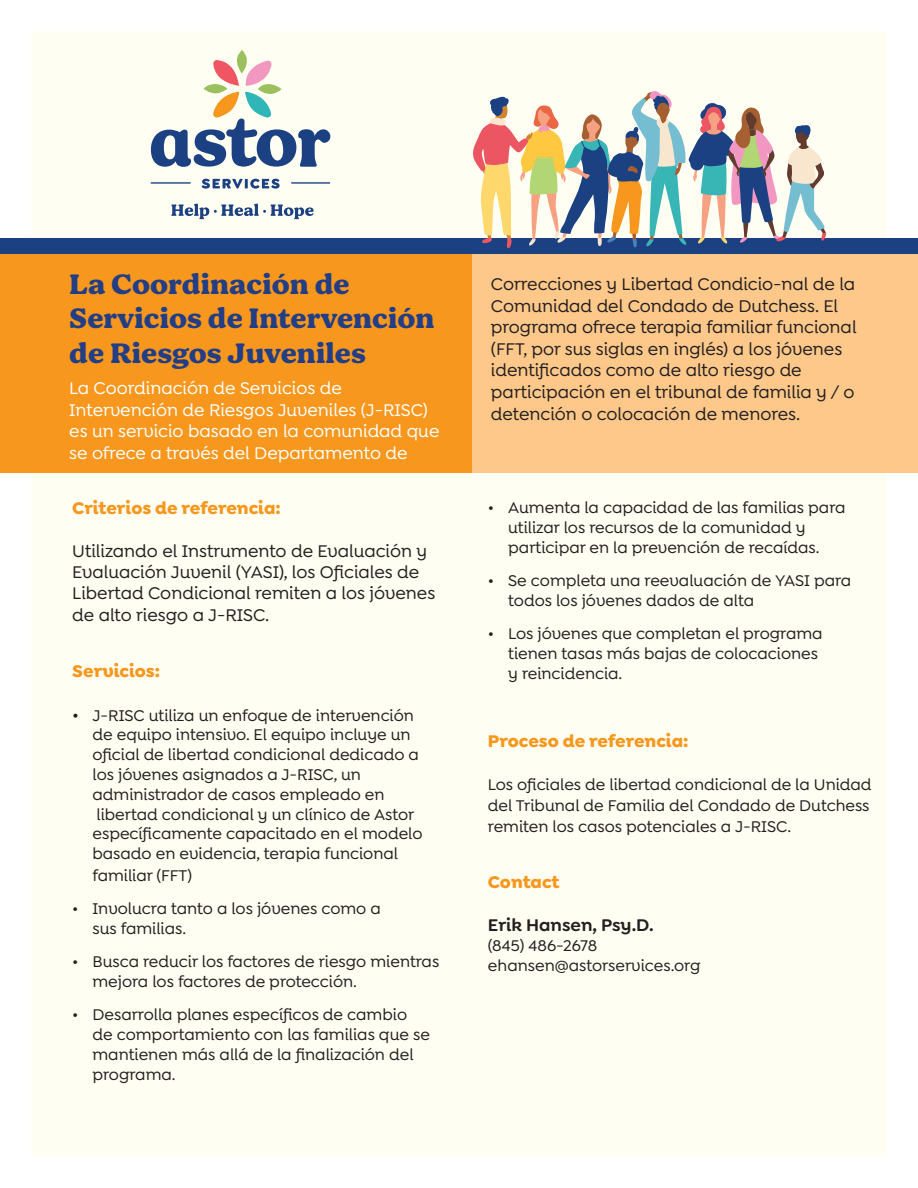
<style>
.page{position:relative;width:918px;height:1188px;background:#fffef2}
.page>*{position:absolute;margin:0;border:0;box-sizing:border-box;transform-origin:0 0}
.t1{font:800 28.5px/34.2px "Bogue";color:#233e85}
.t2{font:500 18px/21.6px "Goldplay Alt";color:#231f20}
.t3{font:500 18px/21.6px "Goldplay Alt";color:#fff}
.t4{font:700 18px "Goldplay Alt";color:#f7971d}
.t5{font:600 18px "Goldplay Alt";color:#231f20}
.t6{font:500 16.5px/19.8px "Goldplay Alt";color:#231f20}
.s1{font-size:18px}
</style>
<div class="page">
<div style="left:0;top:0;width:918px;height:1188px;border:32px solid #fff"></div>
<svg style="left:151px;top:50px;width:180px;height:117px"></svg>
<svg style="left:202px;top:179px;width:78px;height:10px"></svg>
<hr style="left:151px;top:182px;width:40px;height:2px;background:#1c4183">
<hr style="left:291px;top:182px;width:39px;height:2px;background:#1c4183">
<svg style="left:171px;top:204px;width:143px;height:15px"></svg>
<div style="left:0;top:238px;width:918px;height:18px;background:#1c4183"></div>
<svg style="left:473px;top:91px;width:353px;height:157px"></svg>
<div style="left:0;top:254px;width:918px;height:218px;background:#f7971d"></div>
<div style="left:472px;top:254px;width:446px;height:218px;background:#fdc889"></div>
<p class="t1" style="left:69px;top:267px;width:367px">La Coordinación de<br>Servicios de Intervención de Riesgos Juveniles</p>
<p class="t3" style="left:69px;top:377px;width:372px">La Coordinación de Servicios de Intervención de Riesgos Juveniles (J-RISC) es un servicio basado en la comunidad que se ofrece a través del Departamento de</p>
<p class="t4" style="left:72px;top:497px;width:210px">Criterios de referencia:</p>
<p class="t2" style="left:72px;top:541px;width:365px;line-height:21.1px">Utilizando el Instrumento de Evaluación y Evaluación Juvenil (YASI), los Oficiales de Libertad Condicional remiten a los jóvenes de alto riesgo a J-RISC.</p>
<p class="t4" style="left:72px;top:660px;width:89px">Servicios:</p>
<p class="t6" style="left:92px;top:705px;width:332px;text-indent:-20px"><span class="s1">•</span> J-RISC utiliza un enfoque de intervención de equipo intensivo. El equipo incluye un oficial de libertad condicional dedicado a los jóvenes asignados a J-RISC, un administrador de casos empleado en libertad condicional y un clínico de Astor específicamente capacitado en el modelo basado en evidencia, terapia funcional</p>
<p class="t6" style="left:92px;top:865px;width:101px">familiar (FFT)</p>
<p class="t6" style="left:92px;top:899px;width:290px;text-indent:-20px">• Involucra tanto a los jóvenes como a sus familias.</p>
<p class="t6" style="left:92px;top:952px;width:348px;text-indent:-20px">• Busca reducir los factores de riesgo mientras mejora los factores de protección.</p>
<p class="t6" style="left:92px;top:1005px;width:339px;text-indent:-20px">• Desarrolla planes específicos de cambio de comportamiento con las familias que se mantienen más allá de la finalización del programa.</p>
<p class="t2" style="left:491px;top:273px;width:367px">Correcciones y Libertad Condicio-nal de la Comunidad del Condado de Dutchess. El programa ofrece terapia familiar funcional (FFT, por sus siglas en inglés) a los jóvenes identificados como de alto riesgo de participación en el tribunal de familia y / o detención o colocación de menores.</p>
<p class="t6" style="left:508px;top:498px;width:339px;text-indent:-20px">• Aumenta la capacidad de las familias para utilizar los recursos de la comunidad y participar en la prevención de recaídas.</p>
<p class="t6" style="left:508px;top:570px;width:345px;text-indent:-20px">• Se completa una reevaluación de YASI para todos los jóvenes dados de alta</p>
<p class="t6" style="left:508px;top:624px;width:316px;text-indent:-20px">• Los jóvenes que completan el programa tienen tasas más bajas de colocaciones y reincidencia.</p>
<p class="t4" style="left:488px;top:729px;width:202px">Proceso de referencia:</p>
<p class="t6" style="left:488px;top:774px;width:385px;line-height:21px">Los oficiales de libertad condicional de la Unidad del Tribunal de Familia del Condado de Dutchess remiten los casos potenciales a J-RISC.</p>
<p class="t4" style="left:488px;top:871px;width:73px">Contact</p>
<p class="t5" style="left:488px;top:914px;width:167px">Erik Hansen, Psy.D.</p>
<p class="t6" style="left:488px;top:936px;width:111px">(845) 486-2678</p>
<p class="t6" style="left:488px;top:956px;width:214px">ehansen@astorservices.org</p>
</div>
